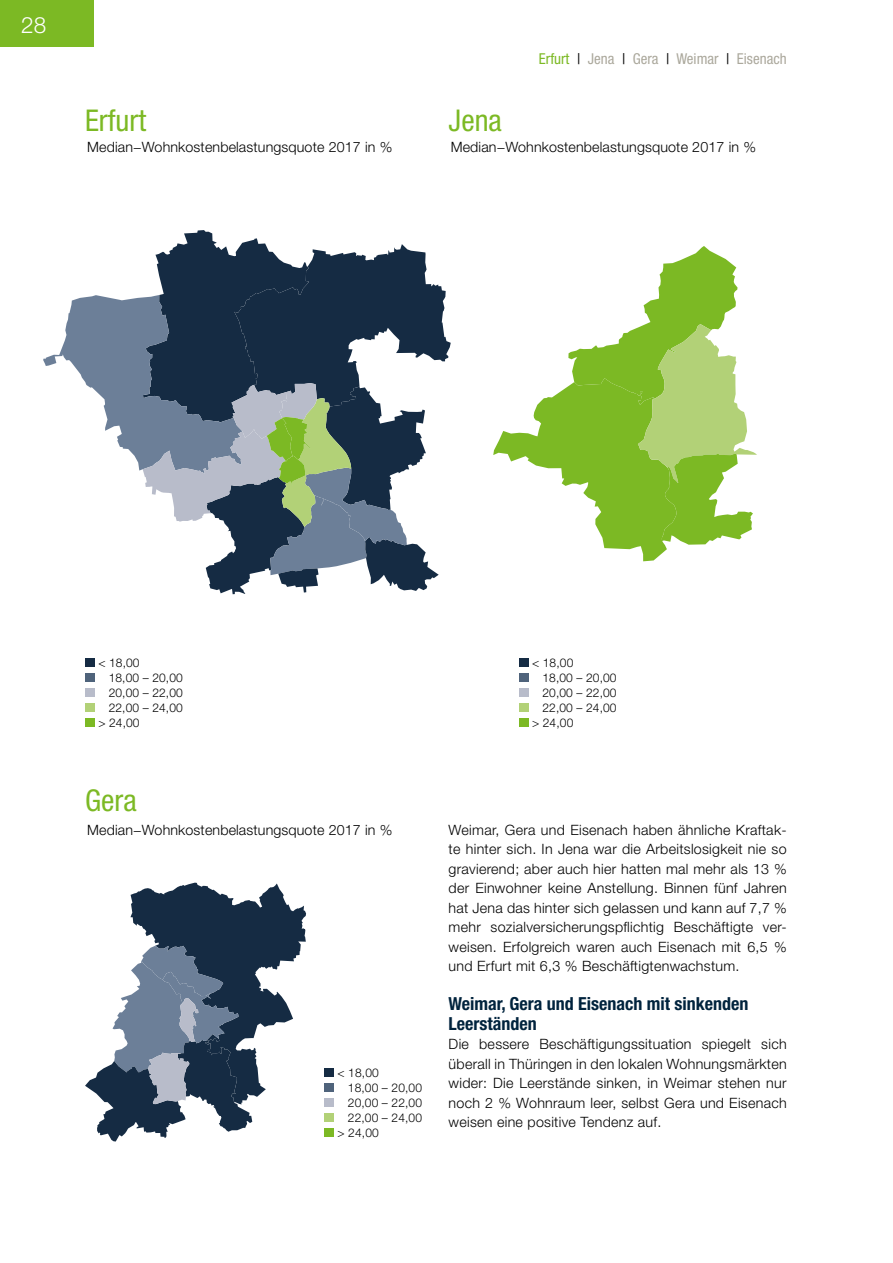
<style>
.page{position:relative;width:893px;height:1263px;background:#fff}
.page>*{position:absolute;margin:0;border:0;box-sizing:border-box;transform-origin:0 0}
.t1{font:condensed 30px "Helvetica Neue LT Pro";color:#7cb924}
.t2{font:300 22.5px "Helvetica Neue LT Std";color:#fff}
.t3{font:700 condensed 18px/19.5px "Helvetica Neue LT Std";color:#00233d}
.t4{font:condensed 15px "Helvetica Neue LT Pro";color:#aba89c}
.t5{font:300 14.25px/19.5px "Helvetica Neue LT Std";letter-spacing:.01em;color:#000;text-align:justify}
.t6{font:300 12px "Helvetica Neue LT Std";letter-spacing:.01em;color:#000}
.s1{color:#7cb924}
.s2{color:#000}
</style>
<div class="page">
<div style="left:85px;top:659px;width:10px;height:8px;background:#152b43"></div>
<div style="left:85px;top:674px;width:10px;height:8px;background:#4f637b"></div>
<div style="left:85px;top:689px;width:10px;height:8px;background:#b8bcca"></div>
<div style="left:85px;top:704px;width:10px;height:8px;background:#b2d177"></div>
<div style="left:85px;top:719px;width:10px;height:8px;background:#7cb924"></div>
<div style="left:324px;top:1068px;width:10px;height:8px;background:#152b43"></div>
<div style="left:324px;top:1083px;width:10px;height:8px;background:#4f637b"></div>
<div style="left:324px;top:1098px;width:10px;height:8px;background:#b8bcca"></div>
<div style="left:324px;top:1113px;width:10px;height:8px;background:#b2d177"></div>
<div style="left:324px;top:1128px;width:10px;height:8px;background:#7cb924"></div>
<div style="left:519px;top:659px;width:9px;height:8px;background:#152b43"></div>
<div style="left:519px;top:674px;width:9px;height:8px;background:#4f637b"></div>
<div style="left:519px;top:689px;width:9px;height:8px;background:#b8bcca"></div>
<div style="left:519px;top:704px;width:9px;height:8px;background:#b2d177"></div>
<div style="left:519px;top:719px;width:9px;height:8px;background:#7cb924"></div>
<svg style="left:493px;top:246px;width:264px;height:315px"></svg>
<div style="left:0;top:0;width:94px;height:47px;background:#7cb924"></div>
<svg style="left:43px;top:230px;width:408px;height:364px"></svg>
<svg style="left:85px;top:883px;width:221px;height:258px"></svg>
<h2 class="t2" style="left:21px;top:11px;width:27px">28</h2>
<h1 class="t1" style="left:85px;top:103px;width:63px">Erfurt</h1>
<p class="t5" style="left:87px;top:137px;width:307px">Median−Wohnkostenbelastungsquote 2017 in %</p>
<h1 class="t1" style="left:449px;top:103px;width:55px">Jena</h1>
<p class="t4" style="left:539px;top:50px;width:249px"><span class="s1">Erfurt</span> <span class="s2">|</span> Jena <span class="s2">|</span> Gera <span class="s2">|</span> Weimar <span class="s2">|</span> Eisenach</p>
<p class="t5" style="left:451px;top:137px;width:307px">Median−Wohnkostenbelastungsquote 2017 in %</p>
<p class="t6" style="left:98px;top:655px;width:43px">&lt; 18,00</p>
<p class="t6" style="left:109px;top:670px;width:76px">18,00 – 20,00</p>
<p class="t6" style="left:109px;top:685px;width:76px">20,00 – 22,00</p>
<p class="t6" style="left:109px;top:700px;width:76px">22,00 – 24,00</p>
<p class="t6" style="left:98px;top:715px;width:43px">&gt; 24,00</p>
<h1 class="t1" style="left:85px;top:783px;width:53px">Gera</h1>
<p class="t5" style="left:87px;top:819px;width:307px">Median−Wohnkostenbelastungsquote 2017 in %</p>
<p class="t6" style="left:338px;top:1065px;width:43px">&lt; 18,00</p>
<p class="t6" style="left:348px;top:1080px;width:76px">18,00 – 20,00</p>
<p class="t6" style="left:348px;top:1095px;width:76px">20,00 – 22,00</p>
<p class="t6" style="left:348px;top:1110px;width:76px">22,00 – 24,00</p>
<p class="t6" style="left:338px;top:1125px;width:43px">&gt; 24,00</p>
<p class="t6" style="left:532px;top:655px;width:43px">&lt; 18,00</p>
<p class="t6" style="left:542px;top:670px;width:76px">18,00 – 20,00</p>
<p class="t6" style="left:542px;top:685px;width:76px">20,00 – 22,00</p>
<p class="t6" style="left:542px;top:700px;width:76px">22,00 – 24,00</p>
<p class="t6" style="left:532px;top:715px;width:43px">&gt; 24,00</p>
<p class="t5" style="left:449px;top:819px;width:340px">Weimar, Gera und Eisenach haben ähnliche Kraftak&shy;te hinter sich. In Jena war die Arbeitslosigkeit nie so gravierend; aber auch hier hatten mal mehr als 13 % der Einwohner keine Anstellung. Binnen fünf Jahren hat Jena das hinter sich gelassen und kann auf 7,7 % mehr sozialversicherungspflichtig Beschäftigte ver&shy;weisen. Erfolgreich waren auch Eisenach mit 6,5 % und Erfurt mit 6,3 % Beschäftigtenwachstum.</p>
<p class="t3" style="left:449px;top:994px;width:301px">Weimar, Gera und Eisenach mit sinkenden<br>Leerständen</p>
<p class="t5" style="left:449px;top:1034px;width:340px">Die bessere Beschäftigungssituation spiegelt sich überall in Thüringen in den lokalen Wohnungsmärkten wider: Die Leerstände sinken, in Weimar stehen nur noch 2 % Wohnraum leer, selbst Gera und Eisenach weisen eine positive Tendenz auf.</p>
</div>
